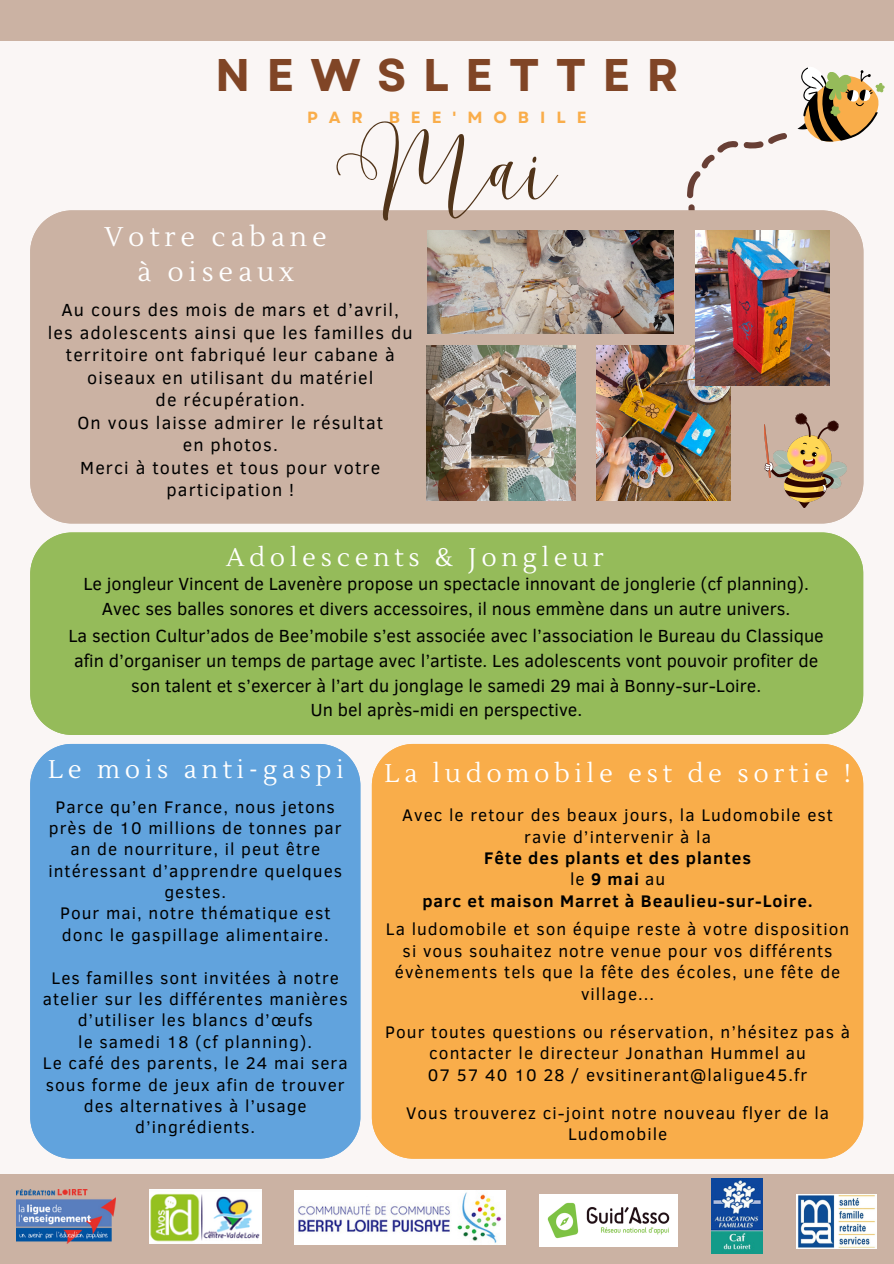
<style>
.page{position:relative;width:894px;height:1264px;background:#fff}
.page>*{position:absolute;margin:0;border:0;box-sizing:border-box;transform-origin:0 0}
.t1{font:74.4px "Malibu";color:#513419}
.t2{font:700 45.75px "Garet";letter-spacing:.355em;color:#804526}
.t3{font:27px/34.8px "Lustria";letter-spacing:.185em;color:#fff;text-align:center}
.t4{font:25.5px "Lustria";letter-spacing:.185em;color:#fff}
.t5{font:18px/24.8px "Clear Sans";color:#000;text-align:center}
.t6{font:18px/22.5px "Clear Sans";letter-spacing:.06em;color:#000;text-align:center}
.t7{font:17.25px/21.3px "Clear Sans";letter-spacing:.06em;color:#000;text-align:center}
.t8{font:700 17.25px "Clear Sans";letter-spacing:.06em;color:#000}
.t9{font:700 16.2px "Garet";letter-spacing:.675em;color:#f9ad4a}
.s1{font-weight:700}
</style>
<div class="page">
<div style="left:0;top:0;width:893px;height:1263px;background:#faf6f5"></div>
<div style="left:0;top:0;width:893px;height:40px;background:#cbb2a3"></div>
<div style="left:0;top:1174px;width:893px;height:89px;background:#cbb2a3"></div>
<div style="left:372px;top:744px;width:491px;height:414px;background:#f9ad4a"></div>
<div style="left:30px;top:744px;width:330px;height:414px;background:#61a3dd"></div>
<img style="left:711px;top:1178px;width:51px;height:75px">
<img style="left:295px;top:1190px;width:210px;height:54px">
<img style="left:17px;top:1189px;width:98px;height:54px">
<img style="left:149px;top:1189px;width:112px;height:54px">
<img style="left:539px;top:1194px;width:138px;height:52px">
<img style="left:796px;top:1194px;width:80px;height:54px">
<div style="left:30px;top:532px;width:833px;height:203px;background:#95bb5a"></div>
<svg style="left:687px;top:67px;width:197px;height:260px"></svg>
<div style="left:30px;top:210px;width:833px;height:313px;background:#cbb2a3"></div>
<img style="left:764px;top:414px;width:81px;height:93px">
<img style="left:426px;top:345px;width:149px;height:156px">
<img style="left:427px;top:230px;width:246px;height:103px">
<img style="left:596px;top:345px;width:134px;height:156px">
<img style="left:695px;top:230px;width:134px;height:156px">
<h4 class="t2" style="left:215px;top:42px;width:465px">NEWSLETTER</h4>
<h1 class="t9" style="left:307px;top:106px;width:57px">PAR</h1>
<h1 class="t9" style="left:388px;top:106px;width:199px">BEE'MOBILE</h1>
<p class="t1" style="left:336px;top:123px;width:222px">Mai</p>
<p class="t3" style="left:104px;top:220px;width:224px">Votre cabane à oiseaux</p>
<h3 class="t6" style="left:48px;top:298px;width:366px">Au cours des mois de mars et d’avril, les adolescents ainsi que les familles du territoire ont fabriqué leur cabane à oiseaux en utilisant du matériel</h3>
<p class="t6" style="left:155px;top:388px;width:151px">de récupération.</p>
<p class="t6" style="left:77px;top:410px;width:307px">On vous laisse admirer le résultat</p>
<p class="t6" style="left:183px;top:433px;width:96px">en photos.</p>
<p class="t6" style="left:80px;top:455px;width:301px">Merci à toutes et tous pour votre participation !</p>
<h3 class="t4" style="left:226px;top:541px;width:378px">Adolescents &amp; Jongleur</h3>
<p class="t5" style="left:83px;top:571px;width:726px">Le jongleur Vincent de Lavenère propose un spectacle innovant de jonglerie (cf planning).<br>Avec ses balles sonores et divers accessoires, il nous emmène dans un autre univers.</p>
<p class="t5" style="left:68px;top:622px;width:756px">La section Cultur’ados de Bee’mobile s’est associée avec l’association le Bureau du Classique afin d’organiser un temps de partage avec l’artiste. Les adolescents vont pouvoir profiter de son talent et s’exercer à l’art du jonglage le samedi 29 mai à Bonny-sur-Loire.</p>
<p class="t5" style="left:310px;top:696px;width:273px">Un bel après-midi en perspective.</p>
<p class="t4" style="left:48px;top:753px;width:297px">Le mois anti-gaspi</p>
<p class="t4" style="left:384px;top:757px;width:468px">La ludomobile est de sortie !</p>
<p class="t7" style="left:48px;top:795px;width:295px">Parce qu’en France, nous jetons près de 10 millions de tonnes par an de nourriture, il peut être intéressant d’apprendre quelques gestes.</p>
<p class="t7" style="left:60px;top:901px;width:272px;text-align:left">Pour mai, notre thématique est donc le gaspillage alimentaire.</p>
<p class="t7" style="left:43px;top:966px;width:306px">Les familles sont invitées à notre atelier sur les différentes manières d’utiliser les blancs d’œufs</p>
<p class="t7" style="left:78px;top:1030px;width:235px">le samedi 18 (cf planning).</p>
<h3 class="t7" style="left:43px;top:1051px;width:306px">Le café des parents, le 24 mai sera sous forme de jeux afin de trouver des alternatives à l’usage d’ingrédients.</h3>
<p class="t7" style="left:402px;top:803px;width:432px">Avec le retour des beaux jours, la Ludomobile est ravie d’intervenir à la</p>
<p class="t8" style="left:484px;top:845px;width:268px">Fête des plants et des plantes</p>
<p class="t7" style="left:570px;top:867px;width:97px">le <span class="s1">9 mai</span> au</p>
<p class="t8" style="left:422px;top:888px;width:392px">parc et maison Marret à Beaulieu-sur-Loire.</p>
<h3 class="t7" style="left:386px;top:917px;width:465px">La ludomobile et son équipe reste à votre disposition si vous souhaitez notre venue pour vos différents évènements tels que la fête des écoles, une fête de village...</h3>
<p class="t7" style="left:385px;top:1020px;width:466px">Pour toutes questions ou réservation, n’hésitez pas à contacter le directeur Jonathan Hummel au</p>
<p class="t7" style="left:428px;top:1063px;width:381px">07 57 40 10 28 / evsitinerant@laligue45.fr</p>
<p class="t7" style="left:406px;top:1101px;width:424px">Vous trouverez ci-joint notre nouveau flyer de la<br>Ludomobile</p>
</div>
